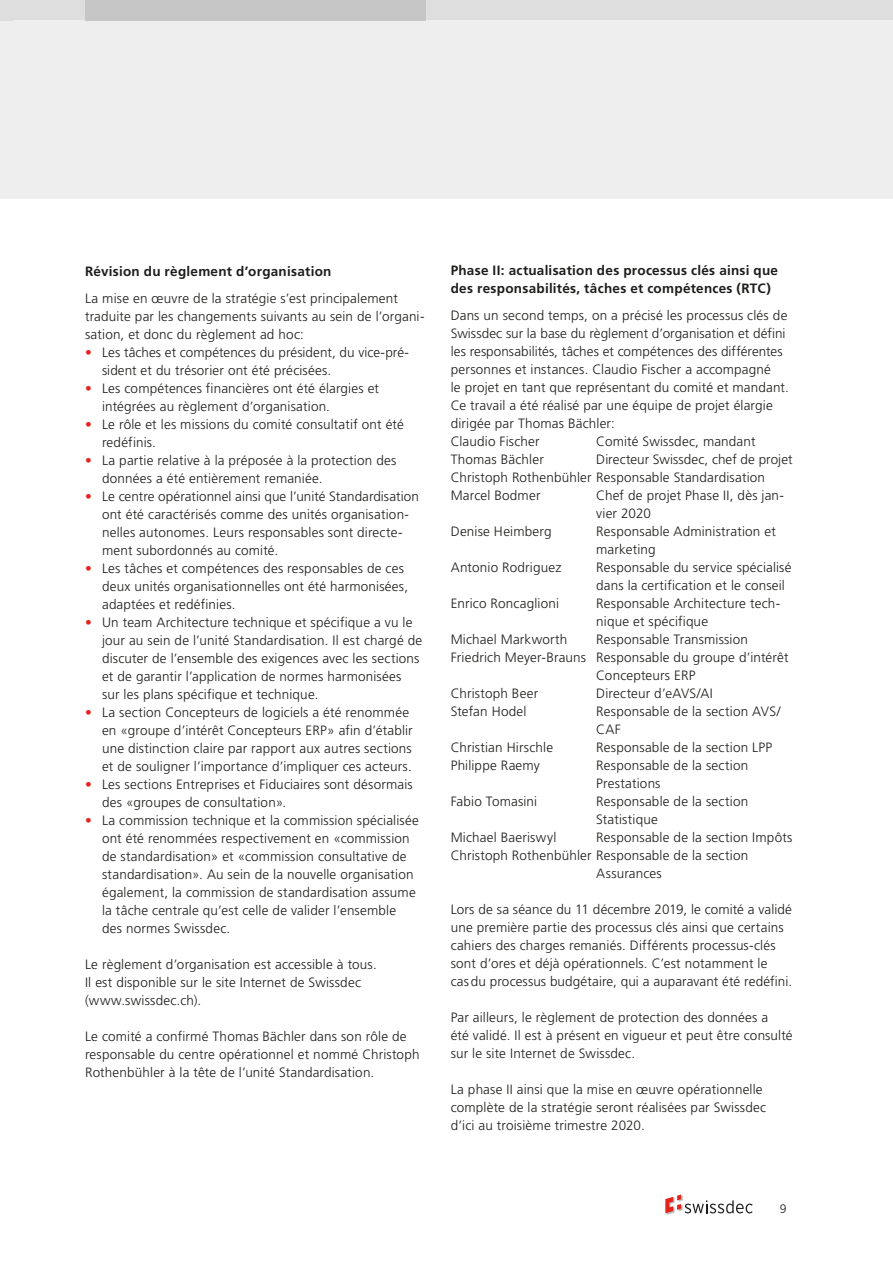
<style>
.page{position:relative;width:893px;height:1263px;background:#fff}
.page>*{position:absolute;margin:0;border:0;box-sizing:border-box;transform-origin:0 0}
.t1{font:300 13.5px/18px "Frutiger LT Std";letter-spacing:.015em;color:#1d1d1b}
.t2{font:700 13.5px/18px "Frutiger LT Std";letter-spacing:.02em;color:#1d1d1b}
.t3{font:300 12.3px "Frutiger LT Std";color:#1d1d1b}
.s1{color:#e5231b}
</style>
<div class="page">
<div style="left:0;top:0;width:893px;height:199px;background:#eee"></div>
<div style="left:0;top:0;width:893px;height:20px;background:#dedede"></div>
<svg style="left:665px;top:1194px;width:88px;height:19px"></svg>
<div style="left:85px;top:0;width:340px;height:20px;background:#c6c6c6"></div>
<p class="t2" style="left:85px;top:262px;width:248px">Révision du règlement d’organisation</p>
<p class="t1" style="left:85px;top:289px;width:341px">La mise en œuvre de la stratégie s’est principalement traduite par les changements suivants au sein de l’organi&shy;sation, et donc du règlement ad hoc:</p>
<p class="t1" style="left:102px;top:343px;width:308px;text-indent:-17px"><span class="s1">•</span> Les tâches et compétences du président, du vice-pré&shy;sident et du trésorier ont été précisées.</p>
<p class="t1" style="left:102px;top:379px;width:279px;text-indent:-17px"><span class="s1">•</span> Les compétences financières ont été élargies et intégrées au règlement d’organisation.</p>
<p class="t1" style="left:102px;top:415px;width:303px;text-indent:-17px"><span class="s1">•</span> Le rôle et les missions du comité consultatif ont été redéfinis.</p>
<p class="t1" style="left:102px;top:451px;width:296px;text-indent:-17px"><span class="s1">•</span> La partie relative à la préposée à la protection des données a été entièrement remaniée.</p>
<p class="t1" style="left:102px;top:487px;width:318px;text-indent:-17px"><span class="s1">•</span> Le centre opérationnel ainsi que l’unité Standardisation ont été caractérisés comme des unités organisation&shy;nelles autonomes. Leurs responsables sont directe&shy;ment subordonnés au comité.</p>
<p class="t1" style="left:102px;top:559px;width:308px;text-indent:-17px"><span class="s1">•</span> Les tâches et compétences des responsables de ces deux unités organisationnelles ont été harmonisées, adaptées et redéfinies.</p>
<p class="t1" style="left:102px;top:613px;width:322px;text-indent:-17px"><span class="s1">•</span> Un team Architecture technique et spécifique a vu le jour au sein de l’unité Standardisation. Il est chargé de discuter de l’ensemble des exigences avec les sections et de garantir l’application de normes harmonisées<br>sur les plans spécifique et technique.</p>
<p class="t1" style="left:102px;top:703px;width:312px;text-indent:-17px"><span class="s1">•</span> La section Concepteurs de logiciels a été renommée en «groupe d’intérêt Concepteurs ERP» afin d’établir une distinction claire par rapport aux autres sections et de souligner l’importance d’impliquer ces acteurs.</p>
<p class="t1" style="left:102px;top:775px;width:312px;text-indent:-17px"><span class="s1">•</span> Les sections Entreprises et Fiduciaires sont désormais des «groupes de consultation».</p>
<p class="t1" style="left:102px;top:811px;width:318px;text-indent:-17px"><span class="s1">•</span> La commission technique et la commission spécialisée ont été renommées respectivement en «commission de standardisation» et «commission consultative de standardisation». Au sein de la nouvelle organisation également, la commission de standardisation assume la tâche centrale qu’est celle de valider l’ensemble des normes Swissdec.</p>
<p class="t1" style="left:85px;top:955px;width:293px">Le règlement d’organisation est accessible à tous.<br>Il est disponible sur le site Internet de Swissdec (www.swissdec.ch).</p>
<p class="t1" style="left:85px;top:1027px;width:336px">Le comité a confirmé Thomas Bächler dans son rôle de responsable du centre opérationnel et nommé Christoph<br>Rothenbühler à la tête de l’unité Standardisation.</p>
<p class="t2" style="left:451px;top:262px;width:329px">Phase II: actualisation des processus clés ainsi que des responsabilités, tâches et compétences (RTC)</p>
<p class="t1" style="left:451px;top:307px;width:340px">Dans un second temps, on a précisé les processus clés de Swissdec sur la base du règlement d’organisation et défini les responsabilités, tâches et compétences des différentes personnes et instances. Claudio Fischer a accompagné<br>le projet en tant que représentant du comité et mandant.<br>Ce travail a été réalisé par une équipe de projet élargie dirigée par Thomas Bächler:<br>Claudio Fischer</p>
<p class="t1" style="left:596px;top:433px;width:161px">Comité Swissdec, mandant</p>
<p class="t1" style="left:451px;top:451px;width:343px;text-indent:146px">Directeur Swissdec, chef de projet<br>Christoph Rothenbühler Responsable Standardisation<br>Marcel Bodmer</p>
<p class="t1" style="left:451px;top:451px;width:95px">Thomas Bächler</p>
<p class="t1" style="left:596px;top:487px;width:189px">Chef de projet Phase II, dès jan&shy;vier 2020</p>
<p class="t1" style="left:451px;top:523px;width:102px">Denise Heimberg</p>
<p class="t1" style="left:596px;top:523px;width:181px">Responsable Administration et marketing</p>
<p class="t1" style="left:451px;top:559px;width:112px">Antonio Rodriguez</p>
<p class="t1" style="left:596px;top:559px;width:197px">Responsable du service spécialisé dans la certification et le conseil</p>
<p class="t1" style="left:451px;top:595px;width:110px">Enrico Roncaglioni</p>
<p class="t1" style="left:596px;top:595px;width:185px">Responsable Architecture tech&shy;nique et spécifique</p>
<p class="t1" style="left:451px;top:631px;width:118px">Michael Markworth</p>
<p class="t1" style="left:596px;top:631px;width:153px">Responsable Transmission</p>
<p class="t1" style="left:451px;top:649px;width:339px">Friedrich Meyer-Brauns Responsable du groupe d’intérêt</p>
<p class="t1" style="left:596px;top:667px;width:101px">Concepteurs ERP</p>
<p class="t1" style="left:451px;top:685px;width:89px">Christoph Beer</p>
<p class="t1" style="left:596px;top:685px;width:118px">Directeur d’eAVS/AI</p>
<p class="t1" style="left:451px;top:703px;width:77px">Stefan Hodel</p>
<p class="t1" style="left:596px;top:703px;width:186px">Responsable de la section AVS/<br>CAF</p>
<p class="t1" style="left:451px;top:739px;width:104px">Christian Hirschle</p>
<p class="t1" style="left:596px;top:739px;width:178px">Responsable de la section LPP</p>
<p class="t1" style="left:451px;top:757px;width:91px">Philippe Raemy</p>
<p class="t1" style="left:596px;top:757px;width:153px">Responsable de la section<br>Prestations</p>
<p class="t1" style="left:451px;top:793px;width:88px">Fabio Tomasini</p>
<p class="t1" style="left:596px;top:793px;width:153px">Responsable de la section<br>Statistique</p>
<p class="t1" style="left:451px;top:829px;width:107px">Michael Baeriswyl</p>
<p class="t1" style="left:596px;top:829px;width:198px">Responsable de la section Impôts</p>
<p class="t1" style="left:451px;top:847px;width:299px">Christoph Rothenbühler Responsable de la section</p>
<p class="t1" style="left:596px;top:865px;width:67px">Assurances</p>
<p class="t1" style="left:451px;top:901px;width:343px">Lors de sa séance du 11 décembre 2019, le comité a validé une première partie des processus clés ainsi que certains cahiers des charges remaniés. Différents processus-clés sont d’ores et déjà opérationnels. C’est notamment le casdu processus budgétaire, qui a auparavant été redéfini.</p>
<p class="t1" style="left:451px;top:1009px;width:343px">Par ailleurs, le règlement de protection des données a<br>été validé. Il est à présent en vigueur et peut être consulté sur le site Internet de Swissdec.</p>
<p class="t1" style="left:451px;top:1081px;width:317px">La phase II ainsi que la mise en œuvre opérationnelle complète de la stratégie seront réalisées par Swissdec d’ici au troisième trimestre 2020.</p>
<p class="t3" style="left:780px;top:1201px;width:8px">9</p>
</div>
